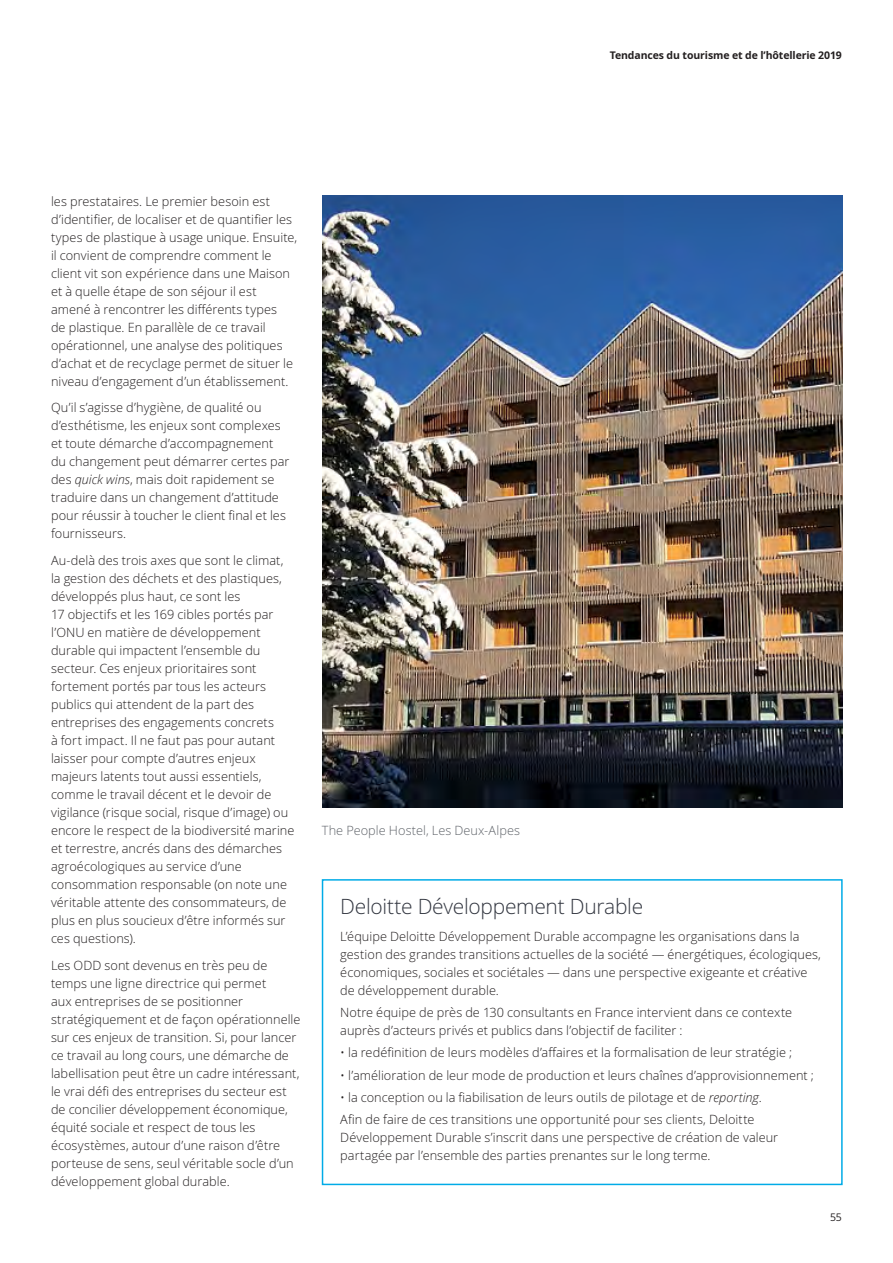
<style>
.page{position:relative;width:893px;height:1263px;background:#fff}
.page>*{position:absolute;margin:0;border:0;box-sizing:border-box;transform-origin:0 0}
.Introduction__14_18p{font:300 21px "Open Sans";letter-spacing:-.015em;color:#323640}
.Body_copy__8_5_12pt{font:300 12.75px/18px "Open Sans";letter-spacing:.005em;color:#231f20}
.Image_caption__8_5_1{font:300 12.75px "Open Sans";letter-spacing:.005em;color:#5f6369}
.t1{font:700 10.5px "Open Sans";letter-spacing:-.01em;color:#231f20}
.t2{font:10.5px "Open Sans";color:#231f20}
.s1{font-style:italic}
</style>
<div class="page">
<img style="left:322px;top:196px;width:521px;height:611px">
<div style="left:322px;top:879px;width:521px;height:306px;border:2px solid #00abe7"></div>
<p class="t1" style="left:610px;top:48px;width:234px">Tendances du tourisme et de l’hôtellerie 2019</p>
<p class="Body_copy__8_5_12pt" style="left:51px;top:192px;width:248px">les prestataires. Le premier besoin est d’identifier, de localiser et de quantifier les types de plastique à usage unique. Ensuite, il convient de comprendre comment le client vit son expérience dans une Maison et à quelle étape de son séjour il est amené à rencontrer les différents types<br>de plastique. En parallèle de ce travail opérationnel, une analyse des politiques d’achat et de recyclage permet de situer le niveau d’engagement d’un établissement.</p>
<p class="Body_copy__8_5_12pt" style="left:51px;top:398px;width:240px">Qu’il s’agisse d’hygiène, de qualité ou d’esthétisme, les enjeux sont complexes et toute démarche d’accompagnement du changement peut démarrer certes par des <span class="s1">quick wins</span>, mais doit rapidement se traduire dans un changement d’attitude pour réussir à toucher le client final et les fournisseurs.</p>
<p class="Body_copy__8_5_12pt" style="left:51px;top:551px;width:245px">Au-delà des trois axes que sont le climat, la gestion des déchets et des plastiques, développés plus haut, ce sont les<br>17 objectifs et les 169 cibles portés par l’ONU en matière de développement durable qui impactent l’ensemble du secteur. Ces enjeux prioritaires sont fortement portés par tous les acteurs publics qui attendent de la part des entreprises des engagements concrets<br>à fort impact. Il ne faut pas pour autant laisser pour compte d’autres enjeux majeurs latents tout aussi essentiels, comme le travail décent et le devoir de vigilance (risque social, risque d’image) ou encore le respect de la biodiversité marine et terrestre, ancrés dans des démarches agroécologiques au service d’une consommation responsable (on note une véritable attente des consommateurs, de plus en plus soucieux d’être informés sur ces questions).</p>
<p class="Body_copy__8_5_12pt" style="left:51px;top:955px;width:251px">Les ODD sont devenus en très peu de temps une ligne directrice qui permet<br>aux entreprises de se positionner stratégiquement et de façon opérationnelle sur ces enjeux de transition. Si, pour lancer ce travail au long cours, une démarche de labellisation peut être un cadre intéressant, le vrai défi des entreprises du secteur est de concilier développement économique, équité sociale et respect de tous les écosystèmes, autour d’une raison d’être porteuse de sens, seul véritable socle d’un développement global durable.</p>
<p class="Image_caption__8_5_1" style="left:322px;top:821px;width:200px">The People Hostel, Les Deux-Alpes</p>
<p class="Introduction__14_18p" style="left:340px;top:892px;width:304px">Deloitte Développement Durable</p>
<p class="Body_copy__8_5_12pt" style="left:340px;top:927px;width:482px">L’équipe Deloitte Développement Durable accompagne les organisations dans la gestion des grandes transitions actuelles de la société — énergétiques, écologiques, économiques, sociales et sociétales — dans une perspective exigeante et créative de développement durable.</p>
<p class="Body_copy__8_5_12pt" style="left:340px;top:1003px;width:453px">Notre équipe de près de 130 consultants en France intervient dans ce contexte auprès d’acteurs privés et publics dans l’objectif de faciliter :</p>
<p class="Body_copy__8_5_12pt" style="left:340px;top:1043px;width:453px">• la redéfinition de leurs modèles d’affaires et la formalisation de leur stratégie ;</p>
<p class="Body_copy__8_5_12pt" style="left:340px;top:1066px;width:475px">• l’amélioration de leur mode de production et leurs chaînes d’approvisionnement ;</p>
<p class="Body_copy__8_5_12pt" style="left:340px;top:1088px;width:423px">• la conception ou la fiabilisation de leurs outils de pilotage et de <span class="s1">reporting</span>.</p>
<p class="Body_copy__8_5_12pt" style="left:340px;top:1110px;width:439px">Afin de faire de ces transitions une opportunité pour ses clients, Deloitte<br>Développement Durable s’inscrit dans une perspective de création de valeur partagée par l’ensemble des parties prenantes sur le long terme.</p>
<p class="t2" style="left:830px;top:1210px;width:13px">55</p>
</div>
